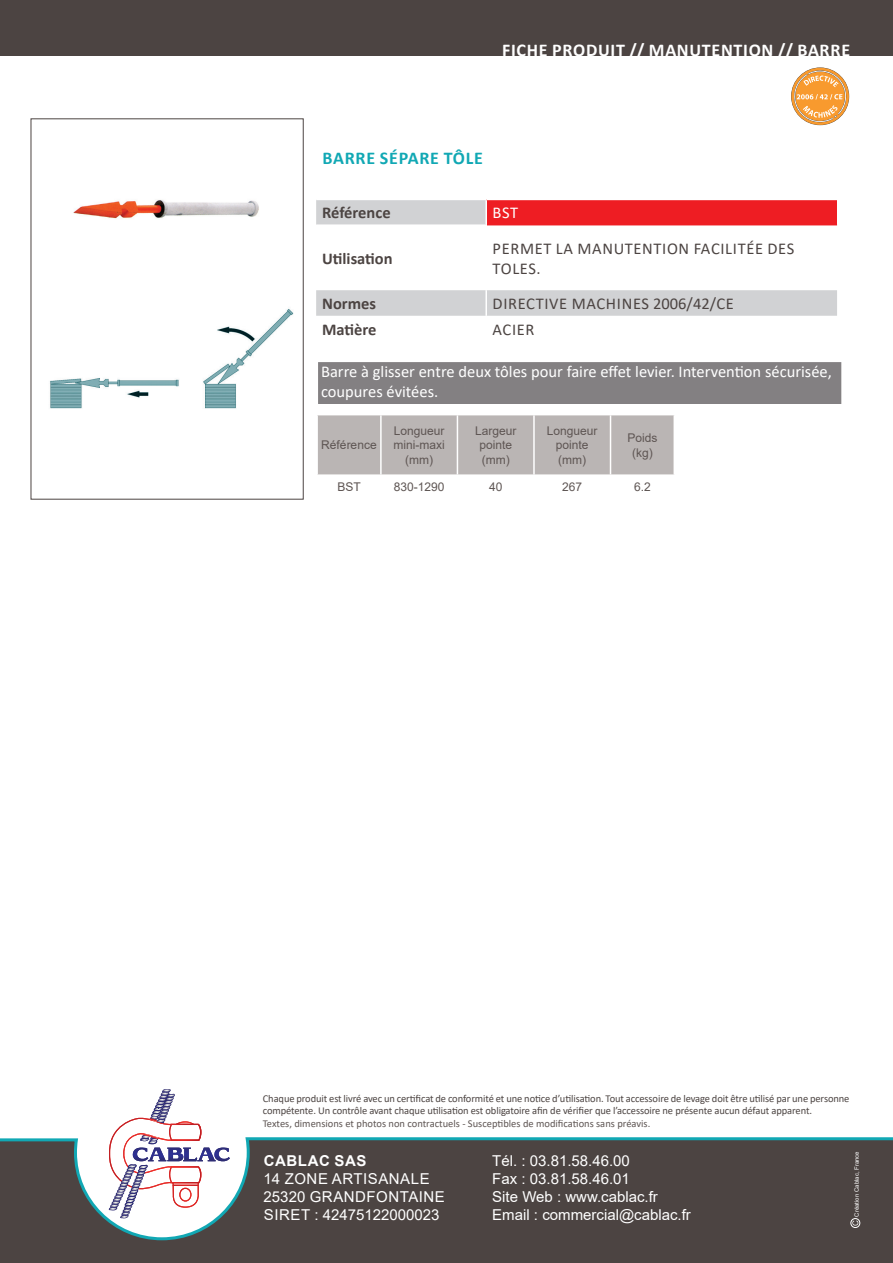
<style>
.page{position:relative;width:893px;height:1263px;background:#fff}
.page>*{position:absolute;margin:0;border:0;box-sizing:border-box;transform-origin:0 0}
.t1{font:700 18px "Calibri";letter-spacing:.04em;color:#fff}
.t2{font:700 18px "Calibri";letter-spacing:.04em;color:#11a8b4}
.t3{font:16.5px/19.8px "Calibri";color:#fff}
.t4{font:16.5px/19.8px "Calibri";letter-spacing:.04em;color:#4c4442}
.t5{font:700 16.5px "Calibri";color:#4c4442}
.t6{font:15px/18px "Arial";color:#fff}
.t7{font:15px/18px "Arial";letter-spacing:.035em;color:#fff}
.t8{font:700 15px "Arial";letter-spacing:.035em;color:#fff}
.t9{font:12px/14.4px "Arial";color:#5e5553;text-align:center}
.t10{font:10.5px/12.6px "Calibri";letter-spacing:-.01em;color:#4c4442}
.t11{font:10.5px "Calibri";color:#5e5553}
.t12{font:6px "Arial";color:#fff}
</style>
<div class="page">
<div style="left:0;top:1138px;width:893px;height:125px;background:#4c4442"></div>
<svg style="left:112px;top:1105px;width:90px;height:31px"></svg>
<img style="left:156px;top:1089px;width:19px;height:35px">
<img style="left:140px;top:1116px;width:17px;height:20px">
<div style="left:0;top:0;width:893px;height:55px;background:#4c4442"></div>
<svg style="left:0;top:1136px;width:893px;height:105px"></svg>
<div style="left:850px;top:1218px;width:10px;height:10px;border:1px solid #fff;border-radius:50%"></div>
<svg style="left:852px;top:1220px;width:6px;height:5px"></svg>
<div style="left:31px;top:118px;width:273px;height:382px;border:1px solid #4c4442"></div>
<svg style="left:316px;top:200px;width:521px;height:116px"></svg>
<div style="left:486px;top:199px;width:351px;height:26px;background:#ee1d23"></div>
<hr style="left:316px;top:225px;width:169px;height:1px;background:#fff">
<hr style="left:487px;top:225px;width:350px;height:1px;background:#ee1d23">
<hr style="left:485px;top:200px;width:2px;height:25px;background:#fff">
<hr style="left:485px;top:225px;width:2px;height:65px;background:#fff">
<hr style="left:485px;top:290px;width:2px;height:26px;background:#fff">
<hr style="left:486px;top:199px;width:351px;height:1px;background:#fff">
<svg style="left:791px;top:67px;width:59px;height:59px"></svg>
<div style="left:317px;top:415px;width:357px;height:60px;background:#bab5b4"></div>
<img style="left:73px;top:200px;width:186px;height:19px">
<img style="left:50px;top:308px;width:244px;height:101px">
<div style="left:320px;top:364px;width:520px;height:38px;background:#838082"></div>
<div style="left:318px;top:362px;width:523px;height:42px;border:3px solid #838082"></div>
<h1 class="t1" style="left:502px;top:37px;width:349px">FICHE PRODUIT // MANUTENTION // BARRE</h1>
<h1 class="t2" style="left:322px;top:145px;width:162px">BARRE SÉPARE TÔLE</h1>
<h2 class="t5" style="left:322px;top:201px;width:70px">Référence</h2>
<h2 class="t3" style="left:493px;top:203px;width:27px">BST</h2>
<h2 class="t5" style="left:322px;top:247px;width:72px">Utilisation</h2>
<h2 class="t4" style="left:493px;top:238px;width:303px">PERMET LA MANUTENTION FACILITÉE DES<br>TOLES.</h2>
<h2 class="t5" style="left:322px;top:292px;width:55px">Normes</h2>
<h2 class="t4" style="left:493px;top:293px;width:243px">DIRECTIVE MACHINES 2006/42/CE</h2>
<h2 class="t5" style="left:322px;top:318px;width:56px">Matière</h2>
<h2 class="t4" style="left:493px;top:319px;width:43px">ACIER</h2>
<h2 class="t3" style="left:321px;top:362px;width:512px">Barre à glisser entre deux tôles pour faire effet levier. Intervention sécurisée, coupures évitées.</h2>
<p class="t9" style="left:321px;top:438px;width:57px">Référence</p>
<p class="t9" style="left:393px;top:423px;width:53px">Longueur mini-maxi (mm)</p>
<p class="t9" style="left:475px;top:423px;width:43px">Largeur pointe (mm)</p>
<p class="t9" style="left:547px;top:423px;width:52px">Longueur pointe (mm)</p>
<p class="t9" style="left:627px;top:431px;width:32px">Poids (kg)</p>
<p class="t9" style="left:337px;top:479px;width:25px">BST</p>
<p class="t9" style="left:394px;top:479px;width:52px">830-1290</p>
<p class="t9" style="left:489px;top:479px;width:15px">40</p>
<p class="t9" style="left:562px;top:479px;width:22px">267</p>
<p class="t9" style="left:634px;top:479px;width:18px">6.2</p>
<p class="t10" style="left:263px;top:1091px;width:588px">Chaque produit est livré avec un certificat de conformité et une notice d’utilisation. Tout accessoire de levage doit être utilisé par une personne compétente. Un contrôle avant chaque utilisation est obligatoire afin de vérifier que l’accessoire ne présente aucun défaut apparent.</p>
<p class="t11" style="left:263px;top:1116px;width:389px">Textes, dimensions et photos non contractuels - Susceptibles de modifications sans préavis.</p>
<h3 class="t8" style="left:264px;top:1150px;width:104px">CABLAC SAS</h3>
<h3 class="t7" style="left:264px;top:1169px;width:183px">14 ZONE ARTISANALE<br>25320 GRANDFONTAINE<br>SIRET : 42475122000023</h3>
<h3 class="t6" style="left:492px;top:1151px;width:200px">Tél. : 03.81.58.46.00<br>Fax : 03.81.58.46.01<br>Site Web : www.cablac.fr<br>Email : commercial@cablac.fr</h3>
<p class="t12" style="left:853px;top:1216px;width:67px;rotate:-90deg">Création Cablac, France</p>
</div>
